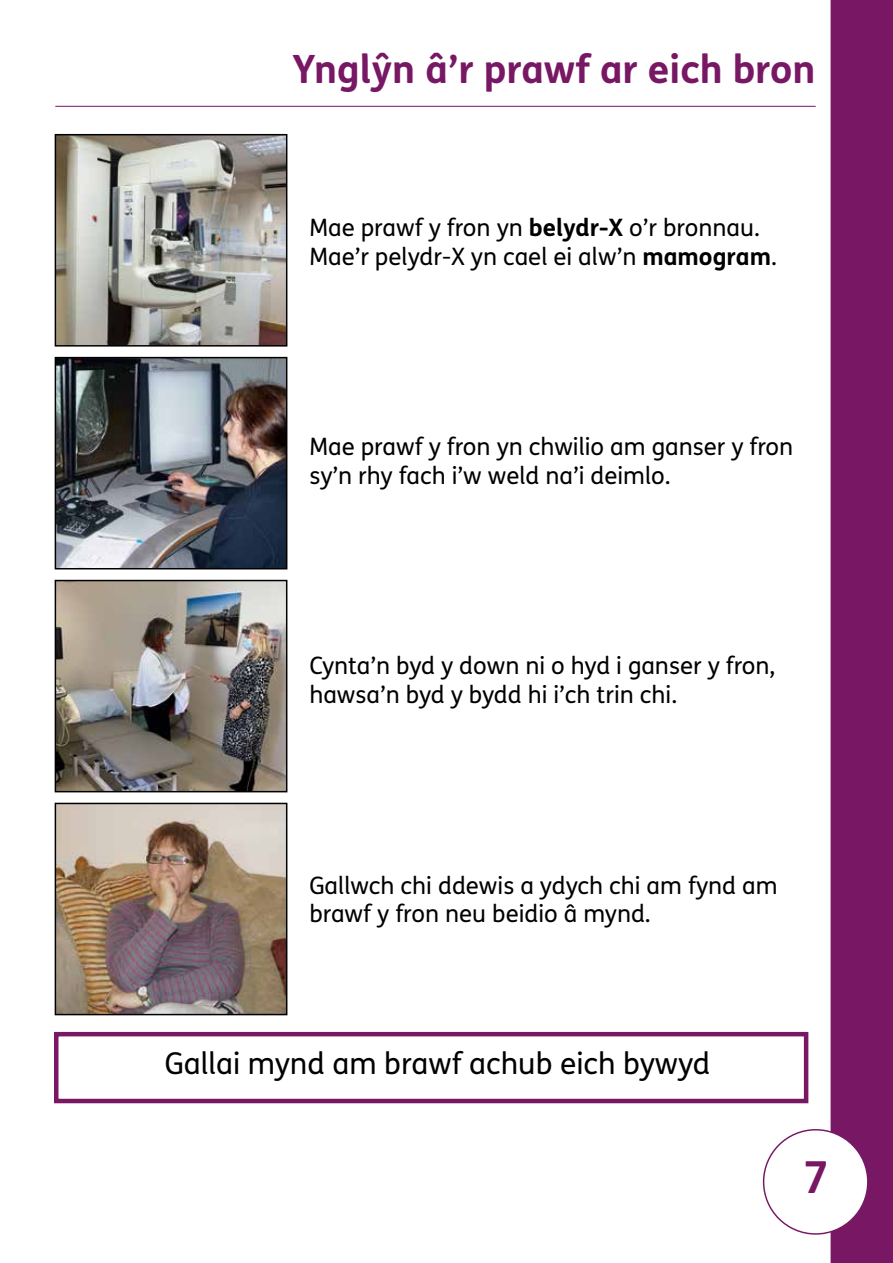
<style>
.page{position:relative;width:893px;height:1263px;background:#fff}
.page>*{position:absolute;margin:0;border:0;box-sizing:border-box;transform-origin:0 0}
.t1{font:700 44.1px "FS Me Pro";color:#781864}
.t2{font:700 39px "FS Me Pro";color:#781864}
.t3{font:30px "FS Me Pro";color:#000}
.t4{font:24px/28.8px "FS Me Pro";color:#000}
.s1{font-weight:700}
</style>
<div class="page">
<hr style="left:55px;top:106px;width:761px;height:1px;background:#781864">
<div style="left:831px;top:0;width:62px;height:1263px;background:#781864"></div>
<div style="left:764px;top:1130px;width:104px;height:104px;background:#fff;border-radius:50%"></div>
<div style="left:54px;top:1032px;width:754px;height:71px;border:4px solid #781864"></div>
<img style="left:58px;top:137px;width:226px;height:207px">
<div style="left:55px;top:134px;width:232px;height:213px;border:2px solid #000"></div>
<img style="left:58px;top:360px;width:226px;height:206px">
<div style="left:55px;top:357px;width:232px;height:212px;border:2px solid #000"></div>
<img style="left:58px;top:583px;width:226px;height:206px">
<div style="left:55px;top:580px;width:232px;height:212px;border:2px solid #000"></div>
<img style="left:58px;top:806px;width:226px;height:206px">
<div style="left:55px;top:803px;width:232px;height:212px;border:2px solid #000"></div>
<h1 class="t2" style="left:293px;top:39px;width:525px">Ynglŷn â’r prawf ar eich bron</h1>
<p class="t4" style="left:309px;top:213px;width:469px">Mae prawf y fron yn <span class="s1">belydr-X</span> o’r bronnau.<br>Mae’r pelydr-X yn cael ei alw’n <span class="s1">mamogram</span>.</p>
<p class="t4" style="left:309px;top:432px;width:485px">Mae prawf y fron yn chwilio am ganser y fron sy’n rhy fach i’w weld na’i deimlo.</p>
<p class="t4" style="left:309px;top:651px;width:467px">Cynta’n byd y down ni o hyd i ganser y fron, hawsa’n byd y bydd hi i’ch trin chi.</p>
<p class="t4" style="left:309px;top:870px;width:470px">Gallwch chi ddewis a ydych chi am fynd am brawf y fron neu beidio â mynd.</p>
<h2 class="t3" style="left:165px;top:1042px;width:547px">Gallai mynd am brawf achub eich bywyd</h2>
<h1 class="t1" style="left:803px;top:1143px;width:28px">7</h1>
</div>
